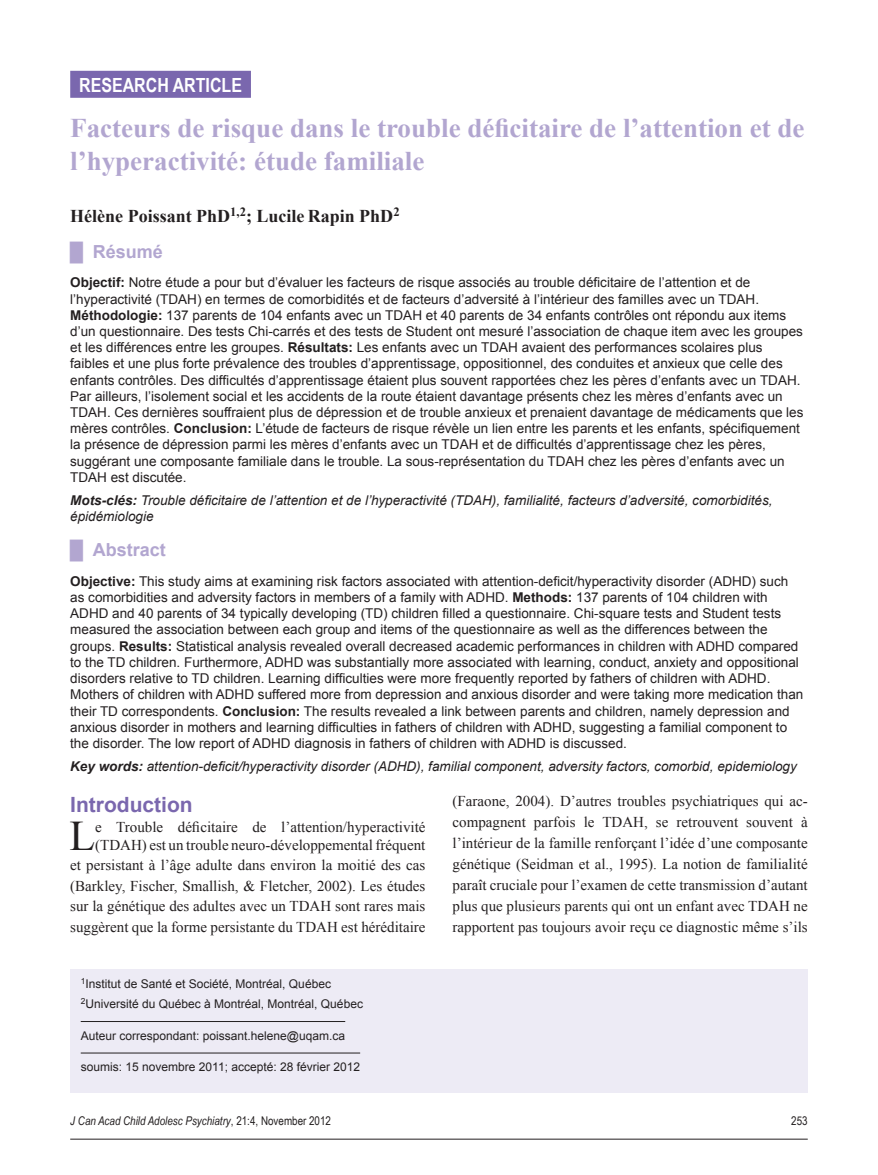
<style>
.page{position:relative;width:878px;height:1175px;background:#fff}
.page>*{position:absolute;margin:0;border:0;box-sizing:border-box;transform-origin:0 0}
.Drop_cap{font:42.15px "Times New Roman";color:#231f20}
.t1{font:700 27px/32.4px "Times New Roman";color:#b2a6d0}
.Heading_Level_1{font:700 21px "Arial";color:#7a67ae}
.editorial_head{font:700 19.5px "Arial Narrow";color:#fff}
.Authors{font:700 18px "Times New Roman";color:#231f20}
.abstract_rule_above{font:700 18px "Arial";color:#b2a6d0}
.Drop_cap-2{font:15px/20.9px "Times New Roman";color:#231f20;text-align:justify}
.abstract{font:13.5px/16.2px "Arial";color:#231f20}
.key_words{font:italic 13.5px/16.2px "Arial";color:#231f20}
.manuscript_received{font:12px "Arial";color:#231f20}
.bio_info{font:12px "Arial";color:#231f20}
.running_foot{font:italic 12px "Arial Narrow";color:#231f20}
.t2{font:12px "Arial Narrow";color:#231f20}
.s1{color:#7a67ae}
.s2{font-weight:700}
.s3{font-style:normal}
</style>
<div class="page">
<hr style="left:70px;top:1138px;width:737px;height:1px;background:#231f20">
<div style="left:70px;top:71px;width:181px;height:27px;background:#7a67ae"></div>
<div style="left:70px;top:969px;width:737px;height:123px;background:#edebf5"></div>
<hr style="left:81px;top:1021px;width:264px;height:1px;background:#231f20">
<hr style="left:81px;top:1052px;width:279px;height:1px;background:#231f20">
<p class="editorial_head" style="left:79px;top:70px;width:173px">RESEARCH ARTICLE <span class="s1">.</span></p>
<p class="t1" style="left:70px;top:111px;width:735px">Facteurs de risque dans le trouble déficitaire de l’attention et de l’hyperactivité: étude familiale</p>
<p class="Authors" style="left:70px;top:203px;width:331px">Hélène Poissant PhD<sup>1,2</sup>; Lucile Rapin PhD<sup>2</sup></p>
<p class="abstract_rule_above" style="left:70px;top:239px;width:94px">█ Résumé</p>
<p class="abstract" style="left:70px;top:275px;width:734px"><span class="s2">Objectif:</span> Notre étude a pour but d’évaluer les facteurs de risque associés au trouble déficitaire de l’attention et de l’hyperactivité (TDAH) en termes de comorbidités et de facteurs d’adversité à l’intérieur des familles avec un TDAH.<br><span class="s2">Méthodologie:</span> 137 parents de 104 enfants avec un TDAH et 40 parents de 34 enfants contrôles ont répondu aux items d’un questionnaire. Des tests Chi-carrés et des tests de Student ont mesuré l’association de chaque item avec les groupes et les différences entre les groupes. <span class="s2">Résultats:</span> Les enfants avec un TDAH avaient des performances scolaires plus faibles et une plus forte prévalence des troubles d’apprentissage, oppositionnel, des conduites et anxieux que celle des enfants contrôles. Des difficultés d’apprentissage étaient plus souvent rapportées chez les pères d’enfants avec un TDAH.<br>Par ailleurs, l’isolement social et les accidents de la route étaient davantage présents chez les mères d’enfants avec un TDAH. Ces dernières souffraient plus de dépression et de trouble anxieux et prenaient davantage de médicaments que les mères contrôles. <span class="s2">Conclusion:</span> L’étude de facteurs de risque révèle un lien entre les parents et les enfants, spécifiquement la présence de dépression parmi les mères d’enfants avec un TDAH et de difficultés d’apprentissage chez les pères, suggérant une composante familiale dans le trouble. La sous-représentation du TDAH chez les pères d’enfants avec un TDAH est discutée.</p>
<p class="key_words" style="left:70px;top:492px;width:703px"><span class="s2">Mots-clés:</span> Trouble déficitaire de l’attention et de l’hyperactivité (TDAH), familialité, facteurs d’adversité, comorbidités, épidémiologie</p>
<p class="abstract_rule_above" style="left:70px;top:538px;width:97px">█ Abstract</p>
<p class="abstract" style="left:70px;top:573px;width:734px"><span class="s2">Objective:</span> This study aims at examining risk factors associated with attention-deficit/hyperactivity disorder (ADHD) such as comorbidities and adversity factors in members of a family with ADHD. <span class="s2">Methods:</span> 137 parents of 104 children with ADHD and 40 parents of 34 typically developing (TD) children filled a questionnaire. Chi-square tests and Student tests measured the association between each group and items of the questionnaire as well as the differences between the groups. <span class="s2">Results:</span> Statistical analysis revealed overall decreased academic performances in children with ADHD compared to the TD children. Furthermore, ADHD was substantially more associated with learning, conduct, anxiety and oppositional disorders relative to TD children. Learning difficulties were more frequently reported by fathers of children with ADHD.<br>Mothers of children with ADHD suffered more from depression and anxious disorder and were taking more medication than their TD correspondents. <span class="s2">Conclusion:</span> The results revealed a link between parents and children, namely depression and anxious disorder in mothers and learning difficulties in fathers of children with ADHD, suggesting a familial component to the disorder. The low report of ADHD diagnosis in fathers of children with ADHD is discussed.</p>
<p class="key_words" style="left:70px;top:758px;width:728px"><span class="s2">Key words:</span> attention-deficit/hyperactivity disorder (ADHD), familial component, adversity factors, comorbid, epidemiology</p>
<p class="Heading_Level_1" style="left:70px;top:790px;width:124px">Introduction</p>
<p class="Drop_cap" style="left:69px;top:807px;width:27px">L</p>
<p class="Drop_cap-2" style="left:95px;top:817px;width:332px;line-height:18px">e Trouble déficitaire de l’attention/hyperactivité (TDAH) est un trouble neuro-développemental fréquent</p>
<p class="Drop_cap-2" style="left:70px;top:854px;width:357px;line-height:20.4px">et persistant à l’âge adulte dans environ la moitié des cas (Barkley, Fischer, Smallish, &amp; Fletcher, 2002). Les études sur la génétique des adultes avec un TDAH sont rares mais suggèrent que la forme persistante du TDAH est héréditaire</p>
<p class="Drop_cap-2" style="left:452px;top:790px;width:357px">(Faraone, 2004). D’autres troubles psychiatriques qui ac&shy;compagnent parfois le TDAH, se retrouvent souvent à l’intérieur de la famille renforçant l’idée d’une composante génétique (Seidman et al., 1995). La notion de familialité paraît cruciale pour l’examen de cette transmission d’autant plus que plusieurs parents qui ont un enfant avec TDAH ne rapportent pas toujours avoir reçu ce diagnostic même s’ils</p>
<p class="bio_info" style="left:81px;top:976px;width:252px"><sup>1</sup>Institut de Santé et Société, Montréal, Québec</p>
<p class="bio_info" style="left:81px;top:996px;width:284px"><sup>2</sup>Université du Québec à Montréal, Montréal, Québec</p>
<p class="manuscript_received" style="left:81px;top:1027px;width:266px">Auteur correspondant: poissant.helene@uqam.ca</p>
<p class="manuscript_received" style="left:81px;top:1059px;width:281px">soumis: 15 novembre 2011; accepté: 28 février 2012</p>
<p class="running_foot" style="left:70px;top:1112px;width:262px">J Can Acad Child Adolesc Psychiatry<span class="s3">, 21:4, November 2012</span></p>
<p class="t2" style="left:791px;top:1112px;width:18px">253</p>
</div>
